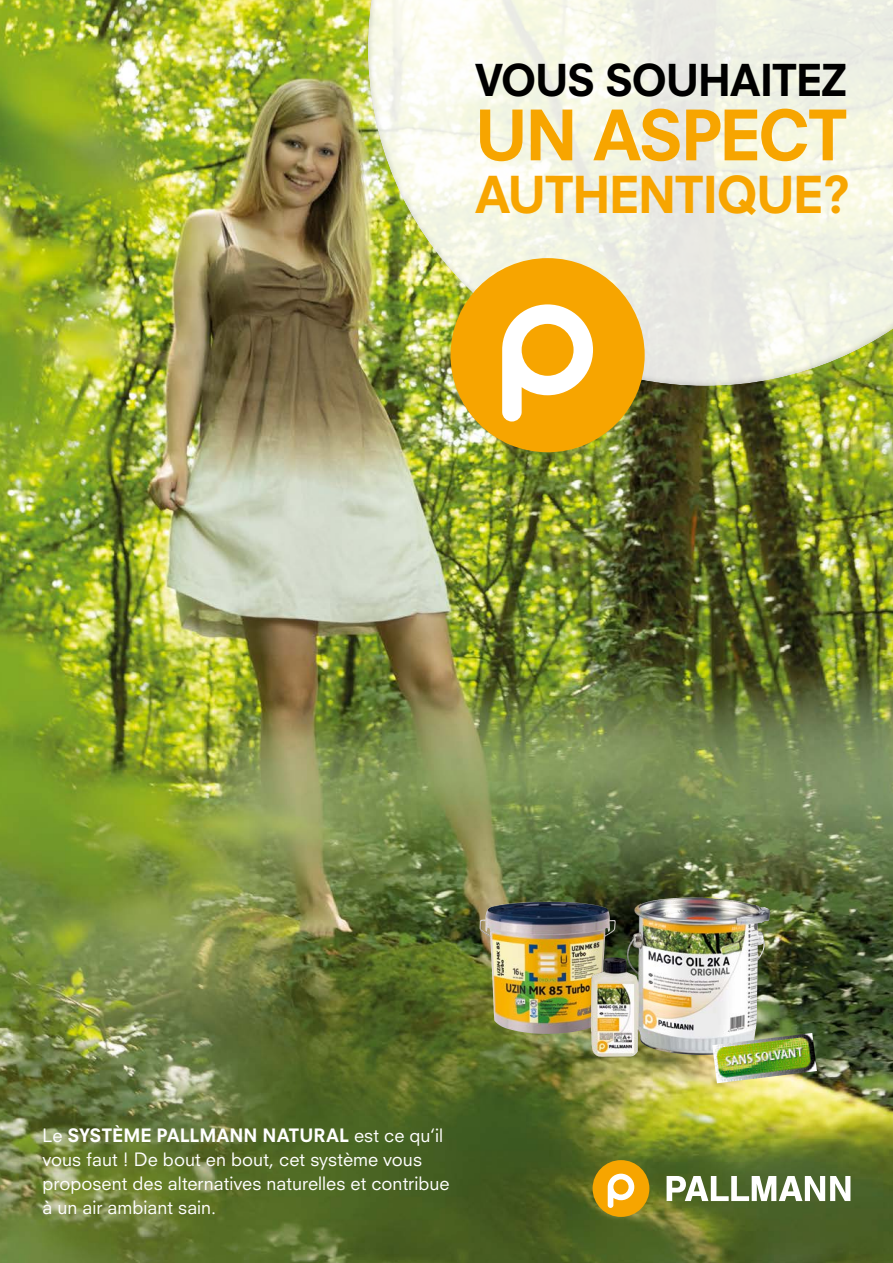
<style>
.page{position:relative;width:893px;height:1263px;background:#fff}
.page>*{position:absolute;margin:0;border:0;box-sizing:border-box;transform-origin:0 0}
.t1{font:800 67.5px "Neuzeit S";letter-spacing:-.045em;color:#f7a500}
.t2{font:800 49.5px "Neuzeit S";letter-spacing:-.045em;color:#f7a500}
.t3{font:800 42.75px "Neuzeit S";letter-spacing:-.035em;color:#000}
.t4{font:18px/24px "Neuzeit S";color:#fff}
.s1{font-weight:800}
</style>
<div class="page">
<img style="left:0;top:0;width:893px;height:1263px">
<div style="left:367px;top:0;width:526px;height:387px;background:#000;opacity:.4"></div>
<div style="left:593px;top:1160px;width:56px;height:57px;background:#f7a500;border-radius:50%"></div>
<svg style="left:608px;top:1174px;width:26px;height:34px"></svg>
<svg style="left:667px;top:1176px;width:183px;height:25px"></svg>
<div style="left:450px;top:258px;width:195px;height:194px;background:#f7a500;border-radius:50%"></div>
<svg style="left:502px;top:304px;width:91px;height:117px"></svg>
<img style="left:480px;top:902px;width:65px;height:32px">
<img style="left:591px;top:897px;width:179px;height:160px">
<img style="left:712px;top:1033px;width:105px;height:50px">
<h3 class="t3" style="left:475px;top:54px;width:374px">VOUS SOUHAITEZ</h3>
<h1 class="t1" style="left:475px;top:94px;width:375px">UN ASPECT</h1>
<h2 class="t2" style="left:475px;top:164px;width:377px">AUTHENTIQUE?</h2>
<p class="t4" style="left:43px;top:1123px;width:408px">Le <span class="s1">SYSTÈME PALLMANN NATURAL</span> est ce qu‘il vous faut ! De bout en bout, cet système vous proposent des alternatives naturelles et contribue à un air ambiant sain.</p>
</div>
